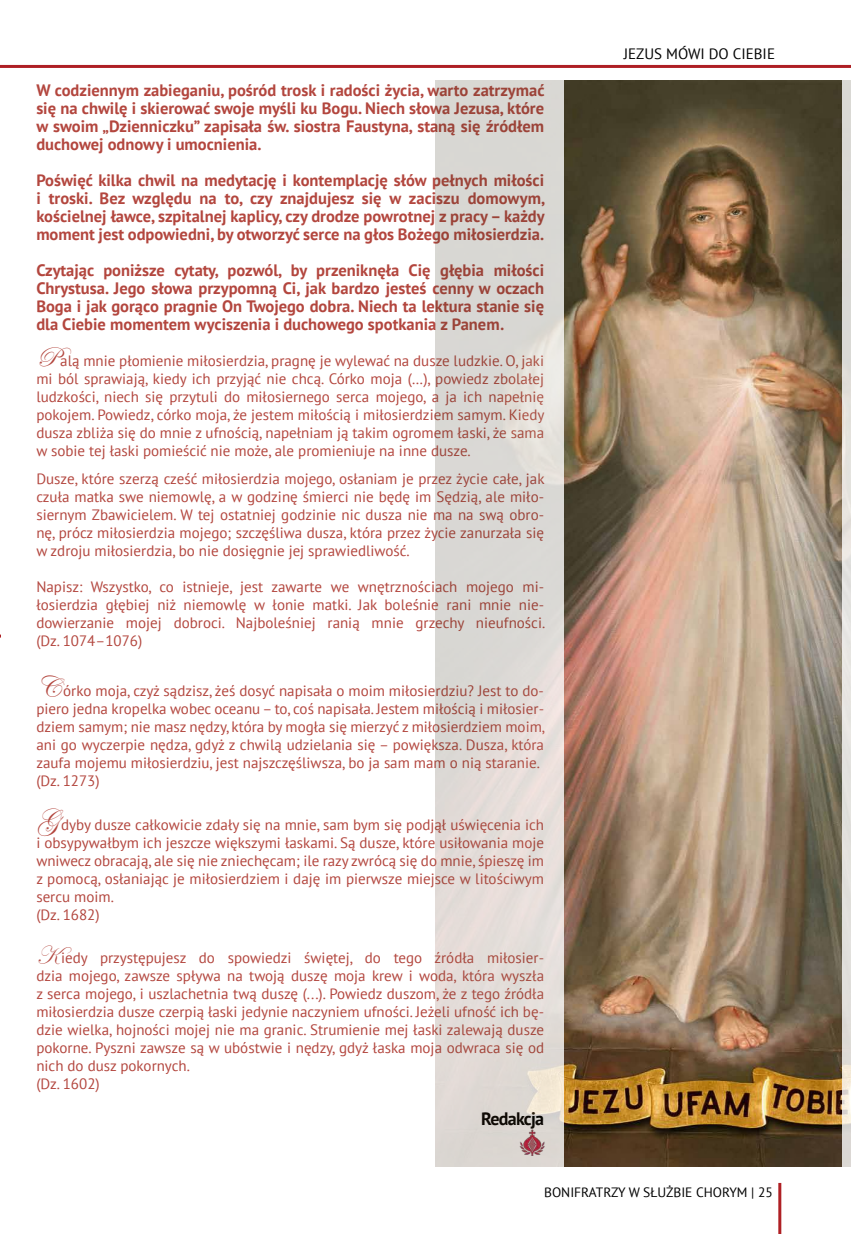
<style>
.page{position:relative;width:851px;height:1234px;background:#fff}
.page>*{position:absolute;margin:0;border:0;box-sizing:border-box;transform-origin:0 0}
.t1{font:700 18px "PT Sans";letter-spacing:-.04em;color:#000}
.t2{font:700 16.5px/18px "PT Sans";color:#b3463e;text-align:justify}
.t3{font:15px/18px "PT Sans";color:#b3463e;text-align:justify}
.t4{font:15px "PT Sans";color:#000}
.t5{font:13.5px "PT Sans";color:#000}
.s1{font-family:"Source Serif 418 pt";font-weight:600}
.s2{font-family:"Edwardian Script ITC";font-size:28.5px}
.s3{font-family:"Edwardian Script ITC";font-size:30px}
.s4{font-family:"Edwardian Script ITC";font-size:25.5px}
</style>
<div class="page">
<hr style="left:0;top:65px;width:850px;height:3px;background:#ae1f24">
<img style="left:435px;top:80px;width:415px;height:1085px">
<hr style="left:778px;top:1182px;width:3px;height:51px;background:#af2024">
<img style="left:519px;top:1129px;width:25px;height:25px">
<p class="t2" style="left:36px;top:80px;width:509px">W codziennym zabieganiu, pośród trosk i radości życia, warto zatrzymać się na chwilę i skierować swoje myśli ku Bogu. Niech słowa Jezusa, które w swoim „Dzienniczku” zapisała św. siostra Faustyna, staną się źródłem duchowej odnowy i umocnienia.</p>
<p class="t2" style="left:36px;top:170px;width:510px">Poświęć kilka chwil na medytację i kontemplację słów pełnych miłości i troski. Bez względu na to, czy znajdujesz się w zaciszu domowym, kościelnej ławce, szpitalnej kaplicy, czy drodze powrotnej z pracy – każdy moment jest odpowiedni, by otworzyć serce na głos Bożego miłosierdzia.</p>
<p class="t2" style="left:36px;top:260px;width:509px">Czytając poniższe cytaty, pozwól, by przeniknęła Cię głębia miłości Chrystusa. Jego słowa przypomną Ci, jak bardzo jesteś cenny w oczach Boga i jak gorąco pragnie On Twojego dobra. Niech ta lektura stanie się dla Ciebie momentem wyciszenia i duchowego spotkania z Panem<span class="s1">.</span></p>
<p class="t3" style="left:36px;top:351px;width:509px"><span class="s2">P</span>alą mnie płomienie miłosierdzia, pragnę je wylewać na dusze ludzkie. O, jaki mi ból sprawiają, kiedy ich przyjąć nie chcą. Córko moja (…), powiedz zbolałej ludzkości, niech się przytuli do miłosiernego serca mojego, a ja ich napełnię pokojem. Powiedz, córko moja, że jestem miłością i miłosierdziem samym. Kiedy dusza zbliża się do mnie z ufnością, napełniam ją takim ogromem łaski, że sama w sobie tej łaski pomieścić nie może, ale promieniuje na inne dusze.</p>
<p class="t3" style="left:36px;top:469px;width:509px">Dusze, które szerzą cześć miłosierdzia mojego, osłaniam je przez życie całe, jak czuła matka swe niemowlę, a w godzinę śmierci nie będę im Sędzią, ale miło&shy;siernym Zbawicielem. W tej ostatniej godzinie nic dusza nie ma na swą obro&shy;nę, prócz miłosierdzia mojego; szczęśliwa dusza, która przez życie zanurzała się w zdroju miłosierdzia, bo nie dosięgnie jej sprawiedliwość.</p>
<p class="t3" style="left:36px;top:577px;width:510px">Napisz: Wszystko, co istnieje, jest zawarte we wnętrznościach mojego mi&shy;łosierdzia głębiej niż niemowlę w łonie matki. Jak boleśnie rani mnie nie&shy;dowierzanie mojej dobroci. Najboleśniej ranią mnie grzechy nieufności. (Dz. 1074–1076)</p>
<p class="t3" style="left:36px;top:681px;width:510px;text-align:left"><span class="s3">C</span>órko moja, czyż sądzisz, żeś dosyć napisała o moim miłosierdziu? Jest to do&shy;piero jedna kropelka wobec oceanu – to, coś napisała. Jestem miłością i miłosier&shy;dziem samym; nie masz nędzy, która by mogła się mierzyć z miłosierdziem moim, ani go wyczerpie nędza, gdyż z chwilą udzielania się – powiększa. Dusza, która zaufa mojemu miłosierdziu, jest najszczęśliwsza, bo ja sam mam o nią staranie. (Dz. 1273)</p>
<p class="t3" style="left:36px;top:814px;width:509px;text-align:left"><span class="s3">G</span>dyby dusze całkowicie zdały się na mnie, sam bym się podjął uświęcenia ich i obsypywałbym ich jeszcze większymi łaskami. Są dusze, które usiłowania moje wniwecz obracają, ale się nie zniechęcam; ile razy zwrócą się do mnie, śpieszę im z pomocą, osłaniając je miłosierdziem i daję im pierwsze miejsce w litościwym sercu moim.<br>(Dz. 1682)</p>
<p class="t3" style="left:36px;top:948px;width:509px;text-align:left"><span class="s4">K</span>iedy przystępujesz do spowiedzi świętej, do tego źródła miłosier&shy;dzia mojego, zawsze spływa na twoją duszę moja krew i woda, która wyszła z serca mojego, i uszlachetnia twą duszę (...). Powiedz duszom, że z tego źródła miłosierdzia dusze czerpią łaski jedynie naczyniem ufności. Jeżeli ufność ich bę&shy;dzie wielka, hojności mojej nie ma granic. Strumienie mej łaski zalewają dusze pokorne. Pyszni zawsze są w ubóstwie i nędzy, gdyż łaska moja odwraca się od nich do dusz pokornych.<br>(Dz. 1602)</p>
<p class="t1" style="left:481px;top:1106px;width:64px">Redakcja</p>
<p class="t4" style="left:623px;top:44px;width:153px">JEZUS MÓWI DO CIEBIE</p>
<p class="t5" style="left:544px;top:1182px;width:230px">BONIFRATRZY W SŁUŻBIE CHORYM | 25</p>
</div>
